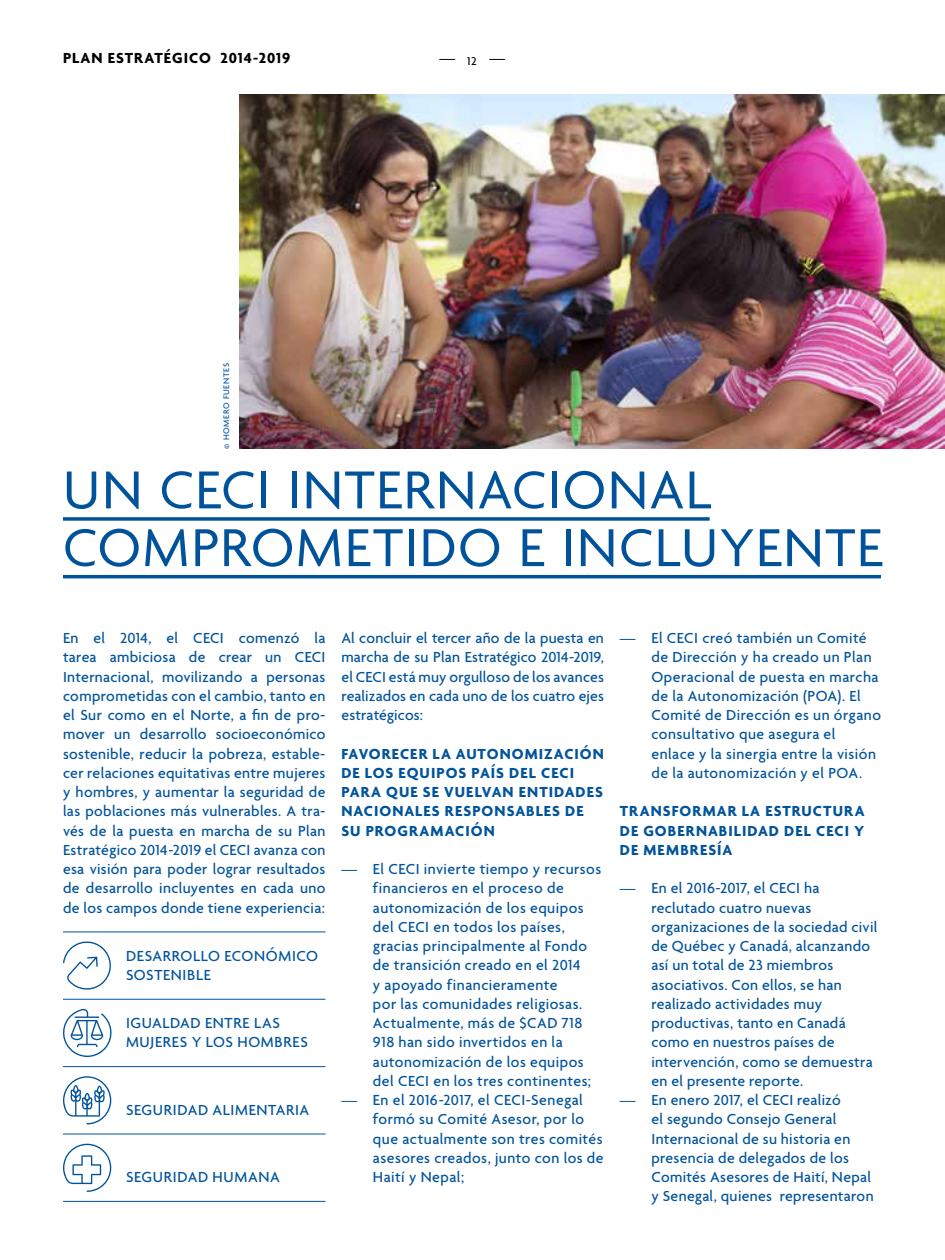
<style>
.page{position:relative;width:945px;height:1260px;background:#fff}
.page>*{position:absolute;margin:0;border:0;box-sizing:border-box;transform-origin:0 0}
.t1{font:57.75px/57.8px "Agenda";letter-spacing:.025em;color:#00539b}
.t2{font:500 15.75px/19.2px "Agenda";letter-spacing:.025em;color:#00539b}
.t3{font:700 15.75px/19.2px "Agenda";letter-spacing:.065em;color:#00539b;text-align:justify}
.t4{font:700 15.75px "Agenda";letter-spacing:.06em;color:#000}
.t5{font:500 15.75px "Agenda";color:#000}
.t6{font:500 8.75px "Agenda";letter-spacing:.08em;color:#00539b}
</style>
<div class="page">
<img style="left:239px;top:94px;width:706px;height:355px">
<svg style="left:63px;top:517px;width:647px;height:4px;background:#1f68a7"></svg>
<hr style="left:63px;top:575px;width:818px;height:3px;background:#00539b">
<hr style="left:63px;top:931px;width:263px;height:1px;background:#00539b">
<hr style="left:63px;top:999px;width:263px;height:1px;background:#00539b">
<hr style="left:63px;top:1066px;width:263px;height:1px;background:#00539b">
<hr style="left:63px;top:1134px;width:263px;height:1px;background:#00539b">
<hr style="left:63px;top:1201px;width:263px;height:1px;background:#00539b">
<svg style="left:63px;top:941px;width:48px;height:49px"></svg>
<svg style="left:63px;top:1076px;width:48px;height:48px"></svg>
<svg style="left:63px;top:1144px;width:48px;height:48px"></svg>
<svg style="left:63px;top:1009px;width:49px;height:48px"></svg>
<p class="t4" style="left:63px;top:49px;width:229px">PLAN ESTRATÉGICO 2014-2019</p>
<p class="t6" style="left:222px;top:449px;width:87px;rotate:-90deg">© HOMERO FUENTES</p>
<p class="t5" style="left:440px;top:49px;width:67px">— <sub>12</sub> —</p>
<h1 class="t1" style="left:63px;top:465px;width:821px">UN CECI INTERNACIONAL<br>COMPROMETIDO E INCLUYENTE</h1>
<p class="t2" style="left:63px;top:629px;width:264px;text-align:justify">En el 2014, el CECI comenzó la tarea ambiciosa de crear un CECI Internacional, movilizando a personas comprometidas con el cambio, tanto en el Sur como en el Norte, a fin de pro&shy;mover un desarrollo socioeconómico sostenible, reducir la pobreza, estable&shy;cer relaciones equitativas entre mujeres y hombres, y aumentar la seguridad de las poblaciones más vulnerables. A tra&shy;vés de la puesta en marcha de su Plan Estratégico 2014-2019 el CECI avanza con esa visión para poder lograr resultados de desarrollo incluyentes en cada uno de los campos donde tiene experiencia:</p>
<p class="t2" style="left:126px;top:947px;width:194px">DESARROLLO ECONÓMICO<br>SOSTENIBLE</p>
<p class="t2" style="left:126px;top:1014px;width:183px">IGUALDAD ENTRE LAS<br>MUJERES Y LOS HOMBRES</p>
<p class="t2" style="left:126px;top:1101px;width:185px">SEGURIDAD ALIMENTARIA</p>
<p class="t2" style="left:126px;top:1168px;width:155px">SEGURIDAD HUMANA</p>
<p class="t2" style="left:341px;top:629px;width:264px;text-align:justify">Al concluir el tercer año de la puesta en marcha de su Plan Estratégico 2014-2019, el CECI está muy orgulloso de los avances realizados en cada uno de los cuatro ejes estratégicos:</p>
<p class="t3" style="left:341px;top:745px;width:264px;text-align:left">FAVORECER LA AUTONOMIZACIÓN<br>DE LOS EQUIPOS PAÍS DEL CECI<br>PARA QUE SE VUELVAN ENTIDADES<br>NACIONALES RESPONSABLES DE<br>SU PROGRAMACIÓN</p>
<p class="t2" style="left:373px;top:860px;width:230px;text-indent:-32px">— --El CECI invierte tiempo y recursos financieros en el proceso de autonomización de los equipos del CECI en todos los países, gracias principalmente al Fondo de transición creado en el 2014<br>y apoyado financieramente<br>por las comunidades religiosas.<br>Actualmente, más de $CAD 718<br>918 han sido invertidos en la autonomización de los equipos del CECI en los tres continentes;</p>
<p class="t2" style="left:373px;top:1091px;width:232px;text-indent:-32px">— --En el 2016-2017, el CECI-Senegal formó su Comité Asesor, por lo que actualmente son tres comités asesores creados, junto con los de<br>Haití y Nepal;</p>
<p class="t2" style="left:651px;top:629px;width:231px;text-indent:-32px">— --El CECI creó también un Comité de Dirección y ha creado un Plan<br>Operacional de puesta en marcha de la Autonomización (POA). El<br>Comité de Dirección es un órgano consultativo que asegura el enlace y la sinergia entre la visión de la autonomización y el POA.</p>
<p class="t3" style="left:620px;top:803px;width:246px">TRANSFORMAR LA ESTRUCTURA DE GOBERNABILIDAD DEL CECI Y DE MEMBRESÍA</p>
<p class="t2" style="left:651px;top:880px;width:228px;text-indent:-32px">— --En el 2016-2017, el CECI ha reclutado cuatro nuevas organizaciones de la sociedad civil de Québec y Canadá, alcanzando así un total de 23 miembros asociativos. Con ellos, se han realizado actividades muy productivas, tanto en Canadá como en nuestros países de intervención, como se demuestra en el presente reporte.</p>
<p class="t2" style="left:651px;top:1091px;width:224px;text-indent:-32px">— --En enero 2017, el CECI realizó<br>el segundo Consejo General<br>Internacional de su historia en presencia de delegados de los<br>Comités Asesores de Haití, Nepal y Senegal, quienes representaron</p>
</div>
